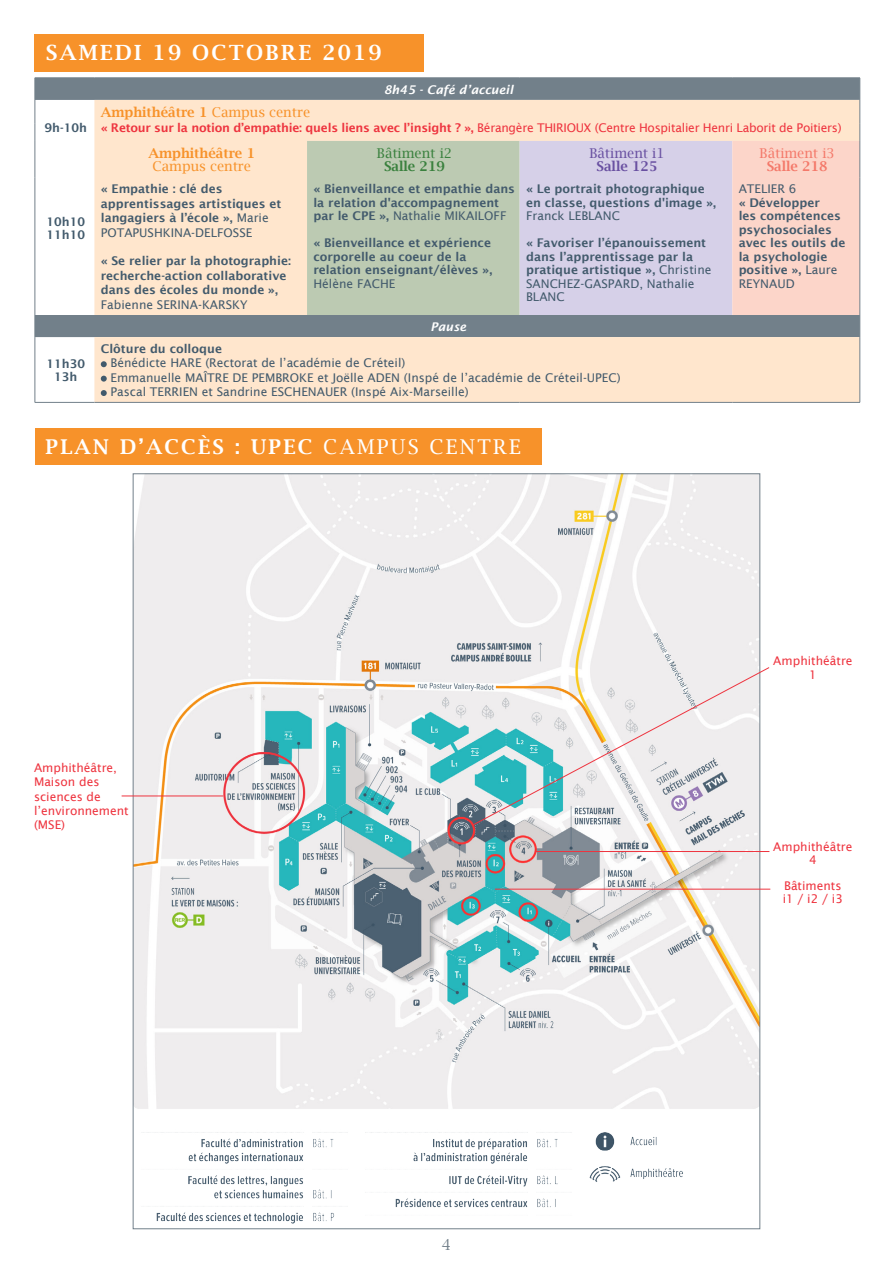
<style>
.page{position:relative;width:893px;height:1263px;background:#fff}
.page>*{position:absolute;margin:0;border:0;box-sizing:border-box;transform-origin:0 0}
.t1{font:600 21px "Lucida Bright";letter-spacing:.11em;color:#fff}
.t2{font:600 20.4px "Lucida Bright";letter-spacing:.11em;color:#fff}
.t3{font:15px "Lucida Bright";color:#72808a}
.t4{font:600 13.5px "Lucida Bright";color:#f7922a}
.t5{font:13.5px "Lucida Bright";color:#f7922a}
.t6{font:13.5px "Lucida Bright";color:#3a813e}
.t7{font:13.5px "Lucida Bright";color:#6950a1}
.t8{font:13.5px "Lucida Bright";color:#f4796a}
.t9{font:600 13.5px "Lucida Bright";color:#3a813e}
.t10{font:600 13.5px "Lucida Bright";color:#6950a1}
.t11{font:600 13.5px "Lucida Bright";color:#f4796a}
.t12{font:600 12px/13.5px "Lucida Sans";color:#425a6c}
.t13{font:12px/14.4px "Lucida Sans";color:#425a6c}
.t14{font:12px/14.4px "Lucida Sans";color:#ee343f}
.t15{font:600 12px "Lucida Sans";letter-spacing:-.02em;color:#ee343f}
.t16{font:12px "Lucida Sans";letter-spacing:-.02em;color:#ee343f}
.t17{font:italic 600 12px "Lucida Sans";color:#fff}
.s1{font-weight:400}
.s2{color:#425a6c}
</style>
<div class="page">
<div style="left:35px;top:34px;width:389px;height:37px;background:#f7922a"></div>
<svg style="left:36px;top:79px;width:271px;height:258px"></svg>
<div style="left:94px;top:100px;width:766px;height:302px;background:#ffe6cd"></div>
<hr style="left:35px;top:78px;width:59px;height:1px;background:#72808a">
<hr style="left:94px;top:78px;width:213px;height:1px;background:#72808a">
<svg style="left:35px;top:79px;width:1px;height:62px"></svg>
<hr style="left:35px;top:141px;width:1px;height:37px;background:#72808a">
<hr style="left:35px;top:178px;width:1px;height:137px;background:#72808a">
<svg style="left:35px;top:315px;width:1px;height:22px"></svg>
<svg style="left:307px;top:78px;width:554px;height:259px;background:#cac5c1"></svg>
<hr style="left:35px;top:337px;width:1px;height:65px;background:#72808a">
<hr style="left:860px;top:337px;width:1px;height:65px;background:#72808a">
<hr style="left:35px;top:402px;width:59px;height:1px;background:#72808a">
<hr style="left:94px;top:402px;width:213px;height:1px;background:#72808a">
<hr style="left:307px;top:402px;width:213px;height:1px;background:#72808a">
<hr style="left:520px;top:402px;width:212px;height:1px;background:#72808a">
<hr style="left:732px;top:402px;width:128px;height:1px;background:#72808a">
<svg style="left:101px;top:361px;width:6px;height:6px"></svg>
<svg style="left:101px;top:376px;width:6px;height:6px"></svg>
<svg style="left:101px;top:390px;width:6px;height:6px"></svg>
<div style="left:35px;top:428px;width:506px;height:37px;background:#f7922a"></div>
<img style="left:135px;top:476px;width:623px;height:748px">
<hr style="left:122px;top:795px;width:101px;height:1px;background:#ee343f">
<svg style="left:471px;top:666px;width:299px;height:160px;background:#d8e2e3"></svg>
<hr style="left:535px;top:851px;width:234px;height:1px;background:#ee343f">
<hr style="left:495px;top:889px;width:275px;height:1px;background:#ee343f">
<h1 class="t1" style="left:46px;top:41px;width:251px">SAMEDI 19 OCTOBRE</h1>
<h1 class="t1" style="left:322px;top:41px;width:61px">2019</h1>
<p class="t17" style="left:384px;top:82px;width:131px">8h45 - Café d’accueil</p>
<p class="t4" style="left:101px;top:104px;width:211px">AMPHITHÉÂTRE 1 <span class="s1">Campus centre</span></p>
<p class="t15" style="left:45px;top:121px;width:508px"><span class="s2">9h-10h</span> « Retour sur la notion d’empathie: quels liens avec l’insight ? », <span class="s1">Bérangère Thirioux</span></p>
<p class="t16" style="left:595px;top:121px;width:248px">(Centre Hospitalier Henri Laborit de Poitiers)</p>
<p class="t12" style="left:46px;top:215px;width:40px">10h10<br>11h10</p>
<p class="t12" style="left:46px;top:357px;width:40px;text-align:center">11h30<br>13h</p>
<p class="t4" style="left:148px;top:145px;width:108px">AMPHITHÉÂTRE 1</p>
<p class="t5" style="left:153px;top:159px;width:100px">Campus centre</p>
<p class="t12" style="left:101px;top:182px;width:182px;line-height:14.4px">« Empathie : clé des apprentissages artistiques et langagiers à l’école », <span class="s1">Marie<br>Potapush</span></p>
<p class="t13" style="left:163px;top:225px;width:41px">kina-Delfosse</p>
<p class="t12" style="left:101px;top:254px;width:192px;line-height:14.4px">« Se relier par la photographie: recherche-action collaborative dans des écoles du monde »,</p>
<p class="t13" style="left:101px;top:297px;width:71px">Fabienne Serina</p>
<p class="t13" style="left:198px;top:297px;width:13px">-Kars</p>
<p class="t13" style="left:232px;top:297px;width:16px">ky</p>
<p class="t6" style="left:377px;top:145px;width:77px">Bâtiment i2</p>
<p class="t9" style="left:384px;top:159px;width:62px">SALLE 219</p>
<p class="t12" style="left:313px;top:182px;width:203px">« Bienveillance et empathie dans la relation d'accompagnement par le CPE », <span class="s1">Nathalie Mi kailoff</span></p>
<p class="t12" style="left:313px;top:236px;width:180px">« Bienveillance et expérience corporelle au coeur de la relation enseignant/élèves »,</p>
<p class="t13" style="left:313px;top:276px;width:59px">Hélène Fache</p>
<p class="t17" style="left:431px;top:320px;width:37px">Pause</p>
<p class="t7" style="left:589px;top:145px;width:77px">Bâtiment i1</p>
<p class="t10" style="left:597px;top:159px;width:62px">SALLE 125</p>
<p class="t12" style="left:526px;top:182px;width:192px">« Le portrait photographique en classe, questions d'image »,</p>
<p class="t13" style="left:526px;top:209px;width:71px">Franck Leblanc</p>
<p class="t12" style="left:526px;top:236px;width:187px">« Favoriser l’épanouissement dans l’apprentissage par la pratique artistique », <span class="s1">Christine<br>Sanche</span></p>
<p class="t13" style="left:573px;top:276px;width:29px">z-Gaspar</p>
<p class="t13" style="left:630px;top:276px;width:66px">d, Nathalie</p>
<p class="t13" style="left:526px;top:290px;width:9px">Blanc</p>
<p class="t12" style="left:101px;top:342px;width:123px">Clôture du colloque</p>
<p class="t13" style="left:111px;top:356px;width:78px">Bénédicte Hare</p>
<p class="t13" style="left:111px;top:356px;width:296px;text-indent:95px">(Rectorat de l’académie de Créteil)<br>Emmanuelle Maître</p>
<p class="t13" style="left:233px;top:370px;width:28px">de pem</p>
<p class="t13" style="left:275px;top:370px;width:347px">broke et Joëlle Aden (Inspé de l’académie de Créteil-UPEC)</p>
<p class="t13" style="left:111px;top:384px;width:55px">Pascal Terrien</p>
<p class="t13" style="left:202px;top:384px;width:85px">et Sandrine Eschenauer</p>
<p class="t13" style="left:351px;top:384px;width:119px">(Inspé Aix-Marseille)</p>
<h2 class="t2" style="left:46px;top:435px;width:476px">PLAN D’ACCÈS : UPEC <span class="s1">Campus centre</span></h2>
<p class="t8" style="left:759px;top:145px;width:77px">Bâtiment i3</p>
<p class="t11" style="left:767px;top:159px;width:62px">SALLE 218</p>
<p class="t13" style="left:739px;top:182px;width:59px">ATELIER 6</p>
<p class="t12" style="left:739px;top:196px;width:108px">« Développer<br>les compétences psychosociales avec les outils de la psychologie positive », <span class="s1">Laure<br>Reynau</span></p>
<p class="t13" style="left:786px;top:276px;width:10px">d</p>
<p class="t14" style="left:34px;top:760px;width:96px">Amphithéâtre,<br>Maison des sciences de l’environnement (MSE)</p>
<p class="t14" style="left:773px;top:654px;width:81px;line-height:13.5px;text-align:center">Amphithéâtre<br>1</p>
<p class="t14" style="left:773px;top:840px;width:81px;line-height:13.5px;text-align:center">Amphithéâtre<br>4</p>
<p class="t14" style="left:783px;top:878px;width:62px;line-height:13.5px">Bâtiments i1 / i2 / i3</p>
<p class="t3" style="left:442px;top:1236px;width:11px">4</p>
</div>
